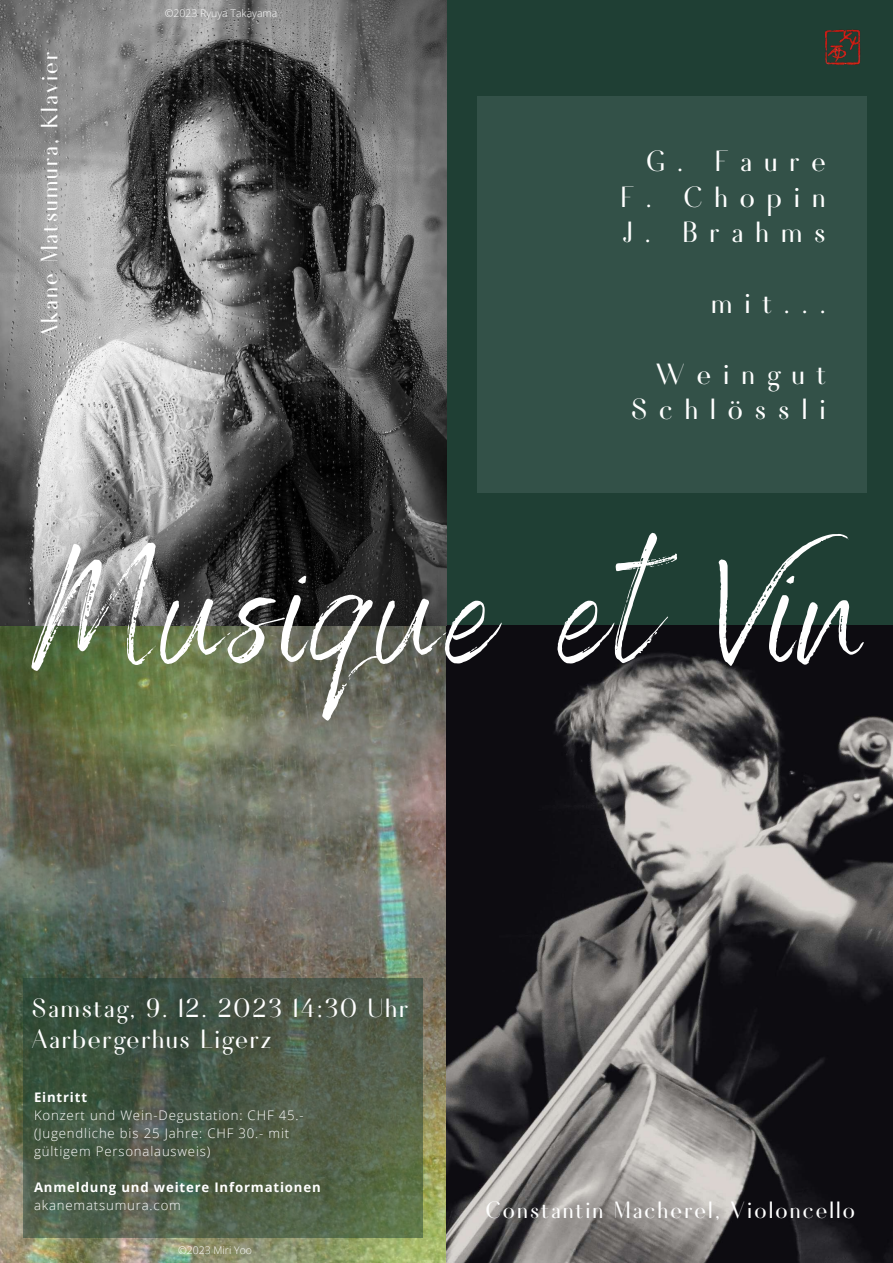
<style>
.page{position:relative;width:893px;height:1263px;background:#1f3f34}
.page>*{position:absolute;margin:0;border:0;box-sizing:border-box;transform-origin:0 0}
.t1{font:169.05px "Benedict";letter-spacing:.04em;color:#fff}
.t2{font:39.08px/35.4px "Fiona";letter-spacing:.305em;color:#fff;text-align:right}
.t3{font:35.25px/30.4px "Fiona";letter-spacing:.05em;color:#fff}
.t4{font:31.72px "Fiona";letter-spacing:.07em;color:#fff}
.t5{font:31.5px "Fiona";letter-spacing:.07em;color:#fff}
.t6{font:300 13.2px/18px "Open Sans";letter-spacing:.065em;color:#fff}
.t7{font:700 13.2px "Open Sans";letter-spacing:.065em;color:#fff}
.t8{font:300 10.5px "Open Sans";color:#fff}
</style>
<div class="page">
<img style="left:0;top:625px;width:447px;height:638px">
<img style="left:447px;top:625px;width:446px;height:638px">
<img style="left:0;top:0;width:447px;height:625px">
<svg style="left:24px;top:978px;width:399px;height:260px;background:#4b5b46"></svg>
<img style="left:825px;top:29px;width:36px;height:36px">
<div style="left:477px;top:96px;width:389px;height:396px;background:#335148"></div>
<h3 class="t4" style="left:32px;top:339px;width:289px;rotate:-90deg">Akane Matsumura, Klavier</h3>
<p class="t8" style="left:165px;top:6px;width:114px">©️2023 Ryuya Takayama</p>
<h2 class="t2" style="left:621px;top:142px;width:206px;text-align:justify;text-indent:26px">G. Faure F. Chopin J. Brahms</h2>
<h2 class="t2" style="left:711px;top:283px;width:116px">mit...</h2>
<h2 class="t2" style="left:631px;top:354px;width:196px">Weingut<br>Schlössli</h2>
<h1 class="t1" style="left:31px;top:501px;width:832px">Musique et Vin</h1>
<h3 class="t3" style="left:32px;top:991px;width:378px">Samstag, 9. 12. 2023 14:30 Uhr<br>Aarbergerhus Ligerz</h3>
<p class="t7" style="left:34px;top:1088px;width:55px">Eintritt</p>
<p class="t6" style="left:34px;top:1106px;width:271px">Konzert und Wein-Degustation: CHF 45.- (Jugendliche bis 25 Jahre: CHF 30.- mit gültigem Personalausweis)</p>
<p class="t7" style="left:34px;top:1178px;width:288px">Anmeldung und weitere Informationen</p>
<p class="t6" style="left:34px;top:1196px;width:148px">akanematsumura.com</p>
<p class="t8" style="left:178px;top:1243px;width:75px">©️2023 Miri Yoo</p>
<h3 class="t5" style="left:486px;top:1193px;width:371px">Constantin Macherel, Violoncello</h3>
</div>
